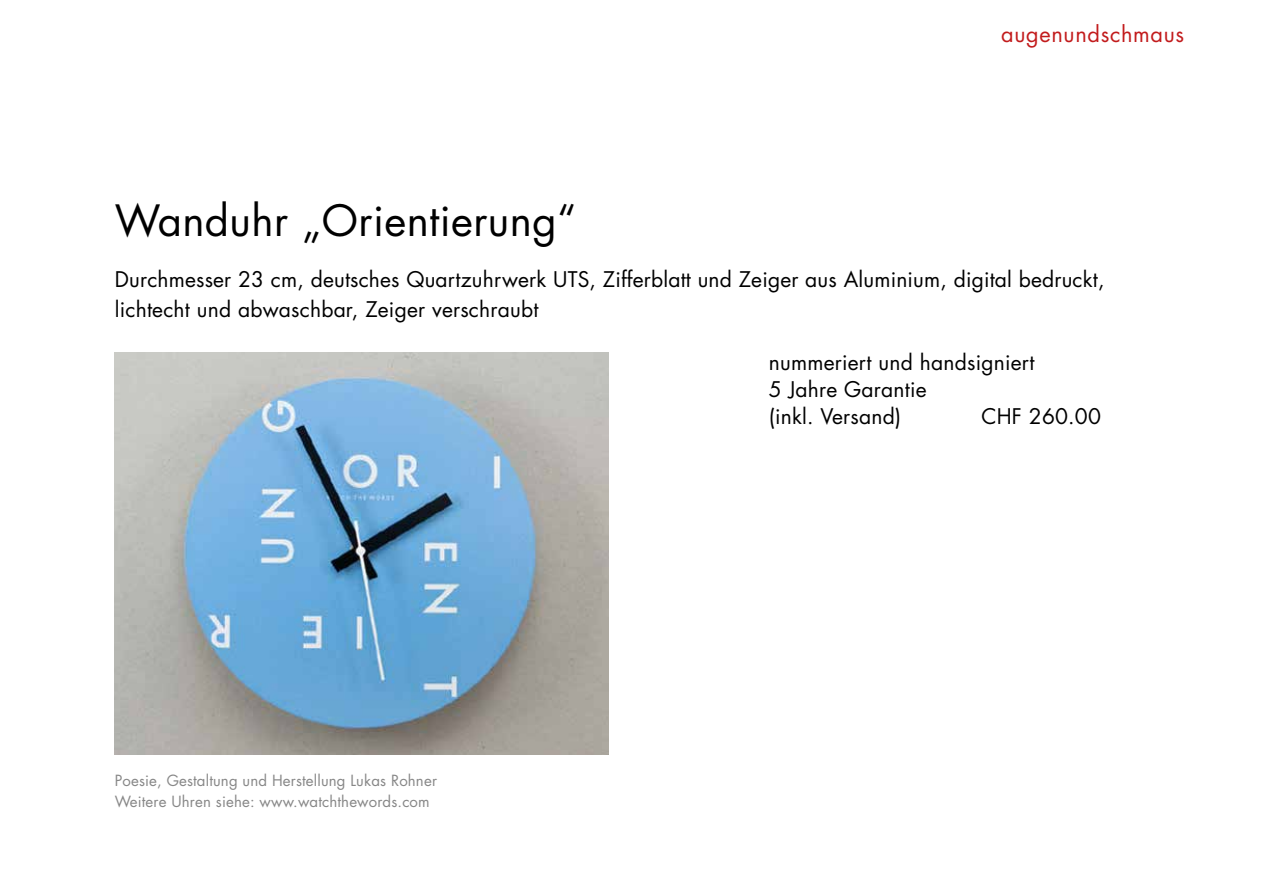
<style>
.page{position:relative;width:1263px;height:893px;background:#fff}
.page>*{position:absolute;margin:0;border:0;box-sizing:border-box;transform-origin:0 0}
.t1{font:42px "Futura Std";letter-spacing:.01em;color:#000}
.t2{font:21.75px "Futura Std";letter-spacing:.03em;color:#c21b1c}
.t3{font:21px/27px "Futura Std";letter-spacing:.01em;color:#000}
.t4{font:15px/21px "Futura Std";letter-spacing:.01em;color:#878787}
</style>
<div class="page">
<img style="left:115px;top:353px;width:493px;height:402px">
<p class="t2" style="left:1001px;top:21px;width:184px">augenundschmaus</p>
<h1 class="t1" style="left:115px;top:194px;width:463px">Wanduhr „Orientierung“</h1>
<p class="t3" style="left:115px;top:264px;width:991px;line-height:30px">Durchmesser 23 cm, deutsches Quartzuhrwerk UTS, Zifferblatt und Zeiger aus Aluminium, digital bedruckt, lichtecht und abwaschbar, Zeiger verschraubt</p>
<p class="t3" style="left:769px;top:349px;width:267px">nummeriert und handsigniert<br>5 Jahre Garantie<br>(inkl. Versand)</p>
<p class="t3" style="left:981px;top:403px;width:121px">CHF 260.00</p>
<p class="t4" style="left:115px;top:770px;width:324px">Poesie, Gestaltung und Herstellung Lukas Rohner<br>Weitere Uhren siehe: www.watchthewords.com</p>
</div>
